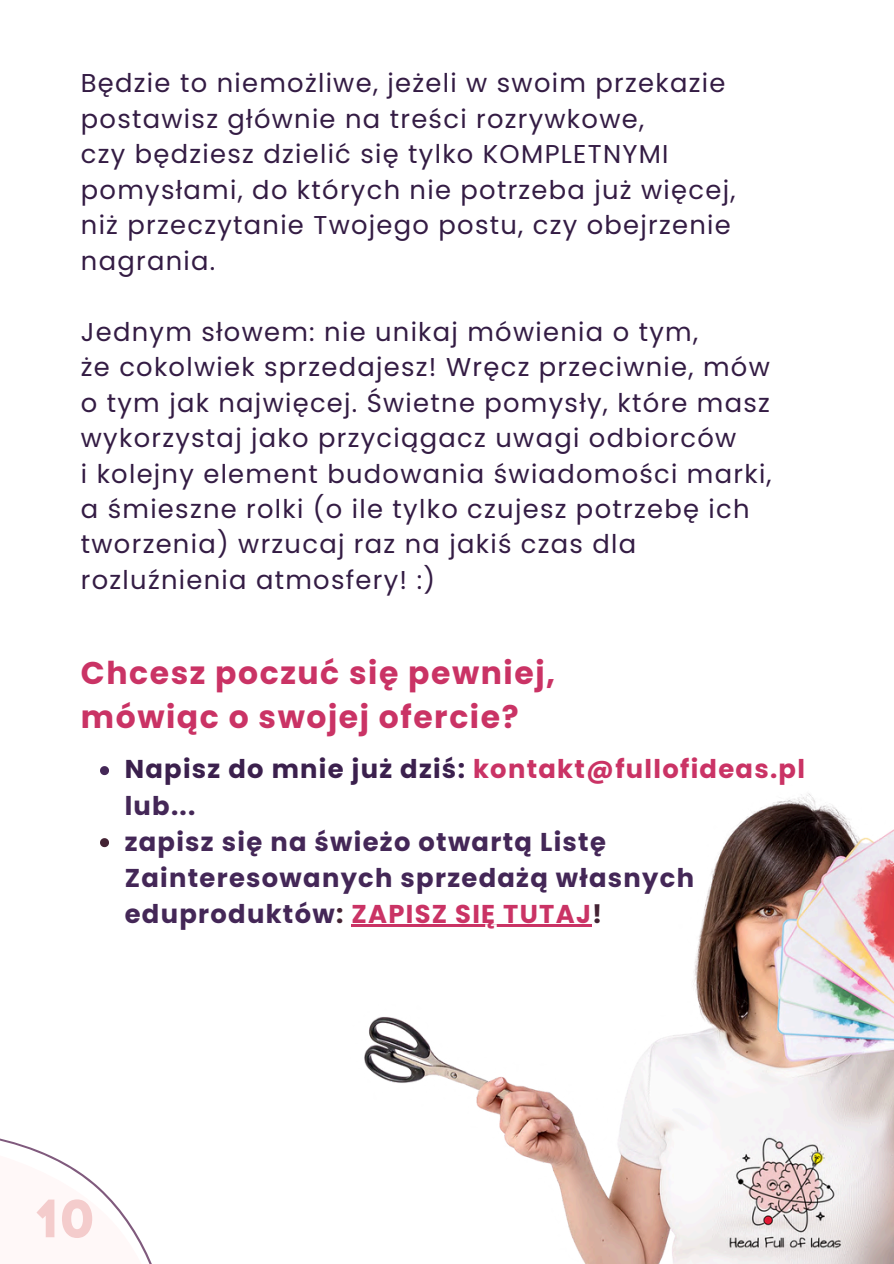
<style>
.page{position:relative;width:894px;height:1264px;background:#fff}
.page>*{position:absolute;margin:0;border:0;box-sizing:border-box;transform-origin:0 0}
.t1{font:53.4px "Code Pro Bold LC";color:#f4cccc}
.t2{font:700 31.35px/43.8px "Poppins";letter-spacing:.05em;color:#ca3365}
.t3{font:25.8px/35.4px "Poppins";letter-spacing:.05em;color:#341c44}
.t4{font:700 25.8px/36px "Poppins";letter-spacing:.05em;color:#442757}
.t5{font:700 25.8px/36px "Poppins";letter-spacing:.05em;color:#ca3365}
.s1{color:#3b204d}
.s2{color:#442757}
.s3{color:#442334}
.s4{color:#ca3365}
</style>
<div class="page">
<svg style="left:0;top:1138px;width:152px;height:125px"></svg>
<img style="left:364px;top:793px;width:529px;height:470px">
<svg style="left:100px;top:766px;width:9px;height:9px"></svg>
<svg style="left:100px;top:838px;width:9px;height:9px"></svg>
<hr style="left:351px;top:924px;width:241px;height:3px;background:#ca3365">
<p class="t3" style="left:81px;top:66px;width:645px">Będzie to niemożliwe, jeżeli w swoim przekazie postawisz głównie na treści rozrywkowe,</p>
<p class="t3" style="left:81px;top:137px;width:656px">czy będziesz dzielić się tylko KOMPLETNYMI pomysłami, do których nie potrzeba już więcej,</p>
<p class="t3" style="left:81px;top:207px;width:651px">niż przeczytanie Twojego postu, czy obejrzenie nagrania.</p>
<p class="t3" style="left:81px;top:314px;width:618px">Jednym słowem: nie unikaj mówienia o tym,</p>
<p class="t3" style="left:81px;top:349px;width:690px">że cokolwiek sprzedajesz! Wręcz przeciwnie, mów</p>
<p class="t3" style="left:81px;top:385px;width:690px">o tym jak najwięcej. Świetne pomysły, które masz wykorzystaj jako przyciągacz uwagi odbiorców</p>
<p class="t3" style="left:81px;top:456px;width:692px">i kolejny element budowania świadomości marki,</p>
<p class="t3" style="left:81px;top:491px;width:670px">a śmieszne rolki (o ile tylko czujesz potrzebę ich tworzenia) wrzucaj raz na jakiś czas dla rozluźnienia atmosfery! :)</p>
<p class="t2" style="left:81px;top:651px;width:475px">Chcesz poczuć się pewniej, mówiąc o swojej ofercie?</p>
<p class="t5" style="left:125px;top:751px;width:681px"><span class="s1">Napisz do mnie już dziś:</span> kontakt@fullofideas.pl <span class="s2">lub...</span></p>
<p class="t4" style="left:125px;top:823px;width:570px">zapisz się na świeżo otwartą Listę<br>Zainteresowanych sprzedażą własnych eduproduktów<span class="s3">:</span> <span class="s4">ZAPISZ SIĘ TUTAJ</span><span class="s3">!</span></p>
<p class="t1" style="left:38px;top:1186px;width:60px">10</p>
</div>
